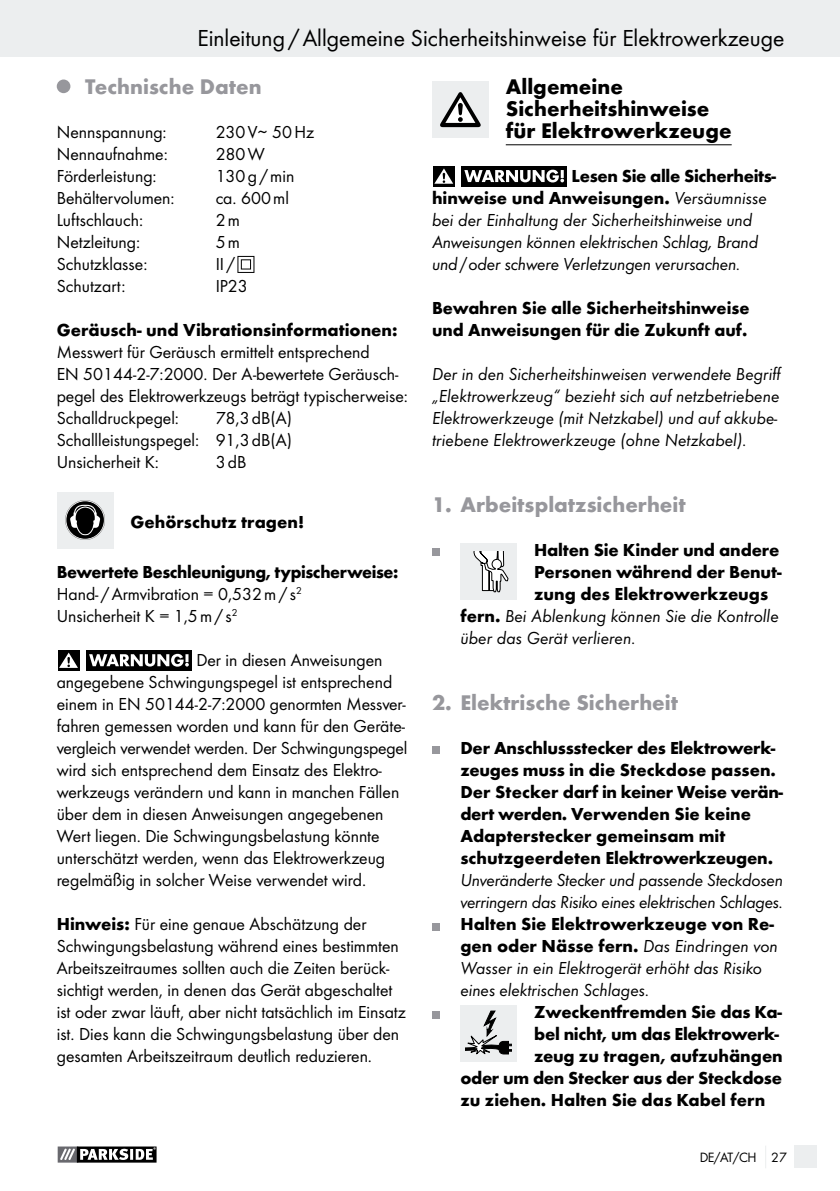
<style>
.page{position:relative;width:840px;height:1191px;background:#fff}
.page>*{position:absolute;margin:0;border:0;box-sizing:border-box;transform-origin:0 0}
.t1{font:24px "Futura Boo";color:#000}
.t2{font:700 22px "Futura";color:#97979c}
.t3{font:700 22px/22px "Futura";color:#000}
.t4{font:18px/22px "Futura Boo";color:#000}
.t5{font:700 18px/22px "Futura";color:#000}
.t6{font:18px/22px "Futura Boo Obl";letter-spacing:-.005em;color:#000}
.t7{font:700 18px/22px "Futura";letter-spacing:-.02em;color:#000}
.t8{font:700 18px "Futura";letter-spacing:-.025em;color:#000}
.t9{font:14px "Futura Boo";letter-spacing:-.035em;color:#000}
.s1{font-family:"Futura";font-weight:700}
.s2{font-family:"Futura Boo Obl";font-weight:400}
</style>
<div class="page">
<div style="left:0;top:0;width:839px;height:57px;background:#eceeef"></div>
<div style="left:794px;top:1145px;width:22px;height:23px;background:#eceeef"></div>
<svg style="left:57px;top:1146px;width:100px;height:17px"></svg>
<svg style="left:58px;top:1146px;width:98px;height:16px"></svg>
<div style="left:57px;top:79px;width:13px;height:14px;background:#97979c;border-radius:50%"></div>
<svg style="left:237px;top:256px;width:17px;height:17px"></svg>
<div style="left:57px;top:491px;width:56px;height:57px;background:#eceeef"></div>
<svg style="left:65px;top:500px;width:40px;height:40px"></svg>
<div style="left:86px;top:650px;width:106px;height:20px;background:#000"></div>
<div style="left:58px;top:650px;width:21px;height:20px;background:#000"></div>
<svg style="left:59px;top:652px;width:19px;height:16px"></svg>
<svg style="left:89px;top:654px;width:100px;height:12px"></svg>
<hr style="left:505px;top:144px;width:226px;height:1px;background:#000">
<div style="left:432px;top:81px;width:56px;height:57px;background:#eceeef"></div>
<svg style="left:440px;top:92px;width:40px;height:35px"></svg>
<div style="left:461px;top:166px;width:106px;height:20px;background:#000"></div>
<div style="left:433px;top:166px;width:21px;height:20px;background:#000"></div>
<svg style="left:434px;top:168px;width:19px;height:16px"></svg>
<svg style="left:464px;top:170px;width:99px;height:12px"></svg>
<div style="left:432px;top:548px;width:7px;height:8px;background:#97979c"></div>
<div style="left:460px;top:543px;width:57px;height:57px;background:#eceeef"></div>
<svg style="left:473px;top:551px;width:35px;height:41px"></svg>
<div style="left:432px;top:746px;width:7px;height:8px;background:#97979c"></div>
<div style="left:432px;top:922px;width:7px;height:8px;background:#97979c"></div>
<div style="left:432px;top:1010px;width:7px;height:8px;background:#97979c"></div>
<div style="left:460px;top:1005px;width:57px;height:57px;background:#eceeef"></div>
<svg style="left:465px;top:1010px;width:46px;height:45px"></svg>
<h1 class="t1" style="left:197px;top:24px;width:588px">Einleitung/Allgemeine Sicherheitshinweise für Elektrowerkzeuge</h1>
<p class="t2" style="left:85px;top:73px;width:178px">Technische Daten</p>
<p class="t4" style="left:57px;top:121px;width:111px">Nennspannung:</p>
<p class="t4" style="left:215px;top:121px;width:100px">230V∼ 50Hz</p>
<p class="t4" style="left:57px;top:143px;width:112px">Nennaufnahme:</p>
<p class="t4" style="left:215px;top:143px;width:51px">280W</p>
<p class="t4" style="left:57px;top:165px;width:101px">Förderleistung:</p>
<p class="t4" style="left:215px;top:165px;width:80px">130g/min</p>
<p class="t4" style="left:57px;top:187px;width:119px">Behältervolumen:</p>
<p class="t4" style="left:215px;top:187px;width:75px">ca. 600ml</p>
<p class="t4" style="left:57px;top:209px;width:88px">Luftschlauch:</p>
<p class="t4" style="left:215px;top:209px;width:26px">2m</p>
<p class="t4" style="left:57px;top:231px;width:85px">Netzleitung:</p>
<p class="t4" style="left:215px;top:231px;width:26px">5m</p>
<p class="t4" style="left:57px;top:253px;width:92px">Schutzklasse:</p>
<p class="t4" style="left:215px;top:253px;width:21px">II/</p>
<p class="t4" style="left:57px;top:275px;width:70px">Schutzart:</p>
<p class="t4" style="left:215px;top:275px;width:34px">IP23</p>
<p class="t5" style="left:57px;top:319px;width:342px">Geräusch- und Vibrationsinformationen:</p>
<p class="t4" style="left:57px;top:341px;width:352px">Messwert für Geräusch ermittelt entsprechend<br>EN 50144-2-7:2000. Der A-bewertete Geräusch&shy;pegel des Elektrowerkzeugs beträgt typischerweise:<br>Schalldruckpegel:</p>
<p class="t4" style="left:57px;top:407px;width:236px;text-align:justify;text-indent:159px">78,3dB(A)<br>Schallleistungspegel: 91,3dB(A)<br>Unsicherheit K:</p>
<p class="t4" style="left:215px;top:451px;width:32px">3dB</p>
<p class="t5" style="left:130px;top:511px;width:175px">Gehörschutz tragen!</p>
<p class="t8" style="left:57px;top:561px;width:343px">Bewertete Beschleunigung, typischerweise:</p>
<p class="t4" style="left:57px;top:583px;width:246px">Hand- /Armvibration = 0,532m/ s<sup>2<br></sup>Unsicherheit K = 1,5m/ s<sup>2</sup></p>
<p class="t4" style="left:57px;top:649px;width:352px;text-indent:139px">Der in diesen Anweisungen angegebene Schwingungspegel ist entsprechend einem in EN 50144-2-7:2000 genormten Messver&shy;fahren gemessen worden und kann für den Geräte&shy;vergleich verwendet werden. Der Schwingungspegel wird sich entsprechend dem Einsatz des Elektro&shy;werkzeugs verändern und kann in manchen Fällen über dem in diesen Anweisungen angegebenen Wert liegen. Die Schwingungsbelastung könnte unterschätzt werden, wenn das Elektrowerkzeug regelmäßig in solcher Weise verwendet wird.</p>
<p class="t4" style="left:57px;top:913px;width:350px"><span class="s1">Hinweis:</span> Für eine genaue Abschätzung der Schwingungsbelastung während eines bestimmten Arbeitszeitraumes sollten auch die Zeiten berück&shy;sichtigt werden, in denen das Gerät abgeschaltet ist oder zwar läuft, aber nicht tatsächlich im Einsatz ist. Dies kann die Schwingungsbelastung über den gesamten Arbeitszeitraum deutlich reduzieren.</p>
<p class="t3" style="left:505px;top:75px;width:227px">Allgemeine<br>Sicherheitshinweise für Elektrowerkzeuge</p>
<p class="t7" style="left:432px;top:165px;width:345px;text-indent:139px">Lesen Sie alle Sicherheits&shy;hinweise und Anweisungen. <span class="s2">Versäumnisse</span></p>
<p class="t6" style="left:432px;top:209px;width:327px">bei der Einhaltung der Sicherheitshinweise und<br>Anweisungen können elektrischen Schlag, Brand und/oder schwere Verletzungen verursachen.</p>
<p class="t5" style="left:432px;top:297px;width:319px">Bewahren Sie alle Sicherheitshinweise und Anweisungen für die Zukunft auf.</p>
<p class="t6" style="left:432px;top:363px;width:351px">Der in den Sicherheitshinweisen verwendete Begriff „Elektrowerkzeug“ bezieht sich auf netzbetriebene Elektrowerkzeuge (mit Netzkabel) und auf akkube&shy;triebene Elektrowerkzeuge (ohne Netzkabel).</p>
<p class="t2" style="left:432px;top:491px;width:255px">1. Arbeitsplatzsicherheit</p>
<p class="t5" style="left:534px;top:539px;width:249px">Halten Sie Kinder und andere<br>Personen während der Benut&shy;zung des Elektrowerkzeugs</p>
<p class="t6" style="left:460px;top:605px;width:320px"><span class="s1">fern.</span> Bei Ablenkung können Sie die Kontrolle über das Gerät verlieren.</p>
<p class="t2" style="left:432px;top:689px;width:247px">2. Elektrische Sicherheit</p>
<p class="t5" style="left:460px;top:737px;width:324px">Der Anschlussstecker des Elektrowerk&shy;zeuges muss in die Steckdose passen.<br>Der Stecker darf in keiner Weise verän&shy;dert werden. Verwenden Sie keine Adapterstecker gemeinsam mit schutzgeerdeten Elektrowerkzeugen.</p>
<p class="t6" style="left:460px;top:869px;width:324px">Unveränderte Stecker und passende Steckdosen verringern das Risiko eines elektrischen Schlages.</p>
<p class="t5" style="left:460px;top:913px;width:319px">Halten Sie Elektrowerkzeuge von Re&shy;gen oder Nässe fern. <span class="s2">Das Eindringen von</span></p>
<p class="t6" style="left:460px;top:957px;width:303px">Wasser in ein Elektrogerät erhöht das Risiko eines elektrischen Schlages.</p>
<p class="t5" style="left:534px;top:1001px;width:249px">Zweckentfremden Sie das Ka-</p>
<p class="t7" style="left:534px;top:1023px;width:246px">bel nicht, um das Elektrowerk-</p>
<p class="t5" style="left:534px;top:1045px;width:250px">zeug zu tragen, aufzuhängen</p>
<p class="t7" style="left:460px;top:1067px;width:323px">oder um den Stecker aus der Steckdose</p>
<p class="t5" style="left:460px;top:1089px;width:306px">zu ziehen. Halten Sie das Kabel fern</p>
<p class="t9" style="left:699px;top:1149px;width:88px">DE/AT/CH 27</p>
</div>
